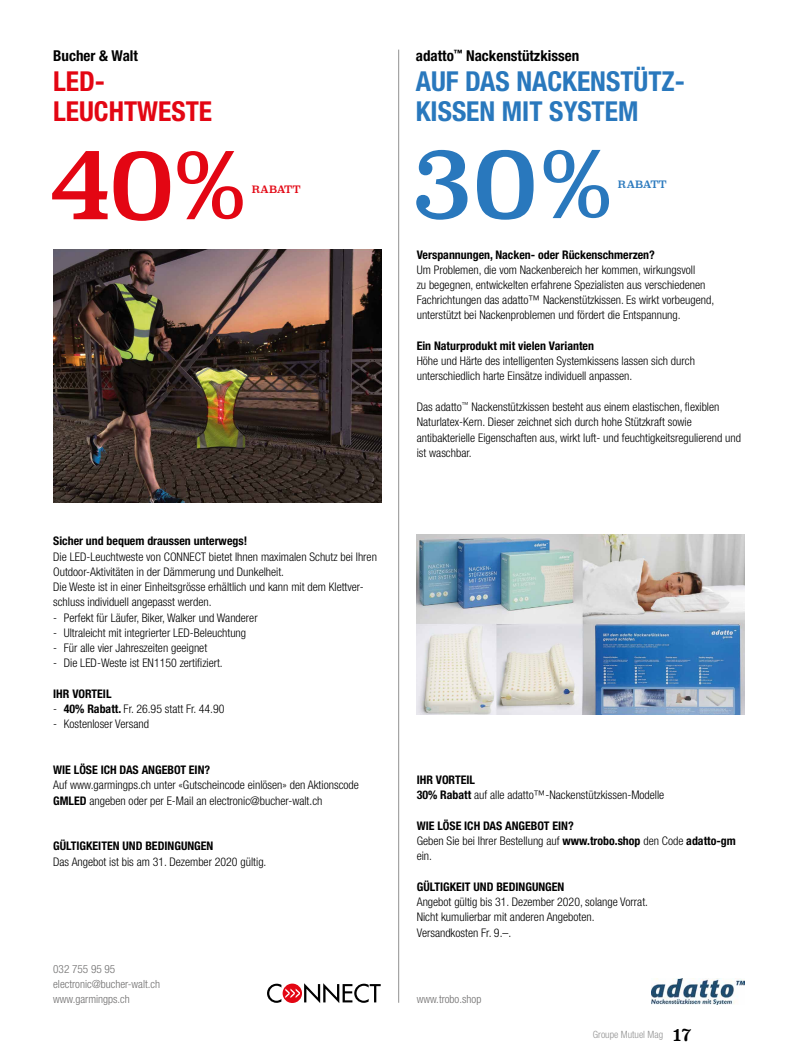
<style>
.page{position:relative;width:798px;height:1063px;background:#fff}
.page>*{position:absolute;margin:0;border:0;box-sizing:border-box;transform-origin:0 0}
.t1{font:100px "Superclarendon";color:#e30613;scale:.95 1}
.t2{font:100px "Superclarendon";color:#2978bd;scale:.95 1}
.t3{font:700 condensed 27.5px/30px "Helvetica Neue LT";color:#2978bd}
.t4{font:700 condensed 27.5px/30px "Helvetica Neue LT";color:#e30613}
.t5{font:700 condensed 15px "Helvetica Neue LT";color:#000}
.t6{font:300 condensed 11.88px/15.2px "Helvetica Neue LT";color:#000}
.t7{font:700 condensed 11.88px/15.2px "Helvetica Neue LT";color:#000}
.t8{font:300 condensed 11.25px/15px "Helvetica Neue LT";color:#706f6f}
.t9{font:300 condensed 10px "Helvetica Neue LT";color:#929292}
.t10{font:10px "Superclarendon";color:#e30613}
.t11{font:10px "Superclarendon";color:#2978bd}
.s1{font-weight:700}
.s2{font-weight:300}
.s3{font-family:"Superclarendon";font-weight:400;font-stretch:normal;font-size:17.5px;color:#000}
</style>
<div class="page">
<svg style="left:267px;top:983px;width:113px;height:20px"></svg>
<img style="left:53px;top:249px;width:328px;height:254px">
<img style="left:416px;top:534px;width:328px;height:180px">
<img style="left:651px;top:978px;width:93px;height:26px">
<hr style="left:398px;top:50px;width:1px;height:953px;background:#929292">
<p class="t5" style="left:53px;top:47px;width:86px">Bucher &amp; Walt</p>
<h2 class="t4" style="left:53px;top:66px;width:160px">LED-<br>LEUCHTWESTE</h2>
<h1 class="t1" style="left:48px;top:115px;width:212px">40%</h1>
<p class="t10" style="left:252px;top:182px;width:50px">RABATT</p>
<p class="t7" style="left:53px;top:533px;width:195px">Sicher und bequem draussen unterwegs!</p>
<p class="t6" style="left:53px;top:549px;width:325px">Die LED-Leuchtweste von CONNECT bietet Ihnen maximalen Schutz bei Ihren Outdoor-Aktivitäten in der Dämmerung und Dunkelheit.<br>Die Weste ist in einer Einheitsgrösse erhältlich und kann mit dem Klettver&shy;schluss individuell angepasst werden.</p>
<p class="t6" style="left:53px;top:610px;width:206px">- Perfekt für Läufer, Biker, Walker und Wanderer</p>
<p class="t6" style="left:53px;top:625px;width:194px">- Ultraleicht mit integrierter LED-Beleuchtung</p>
<p class="t6" style="left:53px;top:640px;width:155px">- Für alle vier Jahreszeiten geeignet</p>
<p class="t6" style="left:53px;top:656px;width:171px">- Die LED-Weste ist EN1150 zertifiziert.</p>
<p class="t7" style="left:53px;top:686px;width:60px">IHR VORTEIL</p>
<p class="t6" style="left:53px;top:701px;width:173px">- <span class="s1">40% Rabatt.</span> Fr. 26.95 statt Fr. 44.90</p>
<p class="t6" style="left:53px;top:717px;width:97px">- Kostenloser Versand</p>
<p class="t7" style="left:53px;top:762px;width:158px">WIE LÖSE ICH DAS ANGEBOT EIN?</p>
<p class="t6" style="left:53px;top:778px;width:307px">Auf www.garmingps.ch unter «Gutscheincode einlösen» den Aktionscode<br><span class="s1">GMLED</span> angeben oder per E-Mail an electronic@bucher-walt.ch</p>
<p class="t7" style="left:53px;top:838px;width:162px">GÜLTIGKEITEN UND BEDINGUNGEN</p>
<p class="t6" style="left:53px;top:854px;width:215px">Das Angebot ist bis am 31. Dezember 2020 gültig.</p>
<p class="t8" style="left:53px;top:961px;width:108px">032 755 95 95 electronic@bucher-walt.ch www.garmingps.ch</p>
<p class="t5" style="left:415px;top:47px;width:165px">adatto<sup>™</sup> Nackenstützkissen</p>
<h2 class="t3" style="left:415px;top:66px;width:270px">AUF DAS NACKENSTÜTZ-<br>KISSEN MIT SYSTEM</h2>
<h1 class="t2" style="left:411px;top:114px;width:215px">30%</h1>
<p class="t11" style="left:617px;top:178px;width:50px">RABATT</p>
<p class="t7" style="left:416px;top:247px;width:240px">Verspannungen, Nacken- oder Rückenschmerzen?</p>
<p class="t6" style="left:416px;top:262px;width:299px">Um Problemen, die vom Nackenbereich her kommen, wirkungsvoll<br>zu begegnen, entwickelten erfahrene Spezialisten aus verschiedenen Fachrichtungen das adatto™ Nackenstützkissen. Es wirkt vorbeugend, unterstützt bei Nackenproblemen und fördert die Entspannung.</p>
<p class="t7" style="left:416px;top:338px;width:179px">Ein Naturprodukt mit vielen Varianten</p>
<p class="t6" style="left:416px;top:353px;width:279px">Höhe und Härte des intelligenten Systemkissens lassen sich durch unterschiedlich harte Einsätze individuell anpassen.</p>
<p class="t6" style="left:416px;top:399px;width:326px">Das adatto<sup>™</sup> Nackenstützkissen besteht aus einem elastischen, flexiblen Naturlatex-Kern. Dieser zeichnet sich durch hohe Stützkraft sowie antibakterielle Eigenschaften aus, wirkt luft- und feuchtigkeitsregulierend und ist waschbar.</p>
<p class="t6" style="left:416px;top:772px;width:249px"><span class="s1">IHR VORTEIL<br>30% Rabatt</span> auf alle adatto™-Nackenstützkissen-Modelle</p>
<p class="t7" style="left:416px;top:818px;width:320px">WIE LÖSE ICH DAS ANGEBOT EIN?<br><span class="s2">Geben Sie bei Ihrer Bestellung auf</span> www.trobo.shop <span class="s2">den Code</span> adatto-gm <span class="s2">ein.</span></p>
<p class="t7" style="left:416px;top:879px;width:149px">GÜLTIGKEIT UND BEDINGUNGEN</p>
<p class="t6" style="left:416px;top:894px;width:233px">Angebot gültig bis 31. Dezember 2020, solange Vorrat.<br>Nicht kumulierbar mit anderen Angeboten.<br>Versandkosten Fr. 9.–.</p>
<p class="t8" style="left:416px;top:991px;width:66px">www.trobo.shop</p>
<p class="t9" style="left:592px;top:1029px;width:100px">Groupe Mutuel Mag <span class="s3">17</span></p>
</div>
